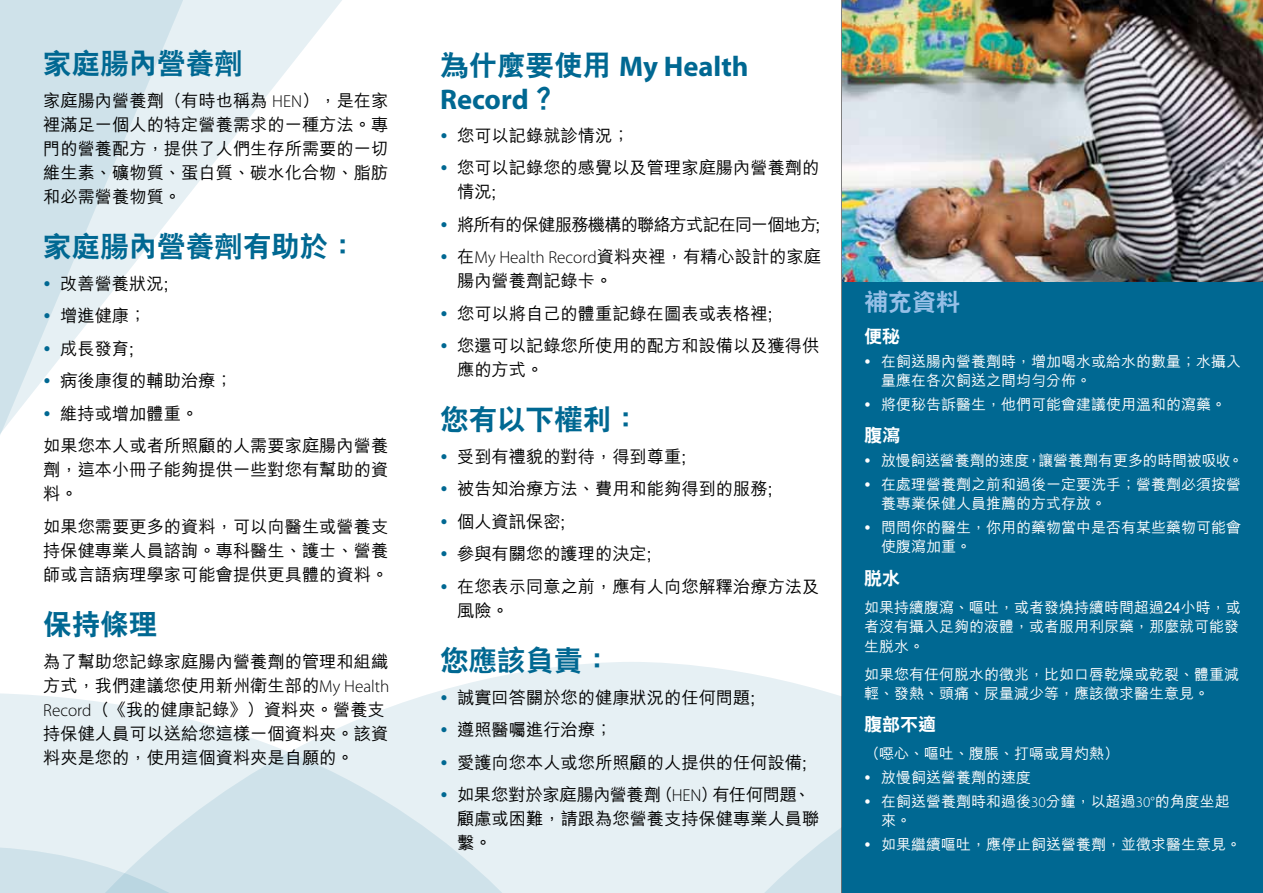
<style>
.page{position:relative;width:1263px;height:893px;background:#fff}
.page>*{position:absolute;margin:0;border:0;box-sizing:border-box;transform-origin:0 0}
.t1{font:800 28.5px "C Hei 2";color:#006892}
.t2{font:700 28.5px/33px "Myriad Pro";color:#006892}
.t3{font:800 24px "C Hei 2";color:#96c0e7}
.t4{font:800 18px "C Hei 2";color:#fff}
.t5{font:500 17.25px/24px "M Hei";color:#000}
.t6{font:500 17.25px/32.5px "M Hei";letter-spacing:-.04em;color:#000}
.t7{font:500 15px/23.7px "M Hei";color:#fff}
.s1{font-family:"Myriad Pro";font-weight:300}
.s2{font-family:"C Hei 2";font-weight:800}
</style>
<div class="page">
<svg style="left:0;top:662px;width:842px;height:231px;fill:#e6f0f4"></svg>
<div style="left:633px;top:693px;width:209px;height:200px;background:#e6f0f4"></div>
<svg style="left:0;top:846px;width:356px;height:47px;background:#d0e3ea"></svg>
<svg style="left:185px;top:0;width:157px;height:199px;fill:#eaf2f6"></svg>
<svg style="left:0;top:0;width:185px;height:435px;fill:#cfe2ea"></svg>
<hr style="left:842px;top:0;width:1px;height:893px;background:#000">
<div style="left:843px;top:0;width:420px;height:893px;background:#006892"></div>
<img style="left:843px;top:0;width:420px;height:281px">
<svg style="left:45px;top:281px;width:5px;height:5px"></svg>
<svg style="left:45px;top:313px;width:5px;height:5px"></svg>
<svg style="left:45px;top:346px;width:5px;height:5px"></svg>
<svg style="left:45px;top:378px;width:5px;height:5px"></svg>
<svg style="left:45px;top:411px;width:5px;height:5px"></svg>
<svg style="left:442px;top:695px;width:5px;height:5px"></svg>
<svg style="left:442px;top:727px;width:5px;height:5px"></svg>
<svg style="left:442px;top:760px;width:5px;height:5px"></svg>
<svg style="left:442px;top:792px;width:5px;height:5px"></svg>
<h1 class="t1" style="left:43px;top:49px;width:201px">家庭腸內營養劑</h1>
<p class="t5" style="left:43px;top:89px;width:347px;text-align:justify">家庭腸內營養劑（有時也稱為 <span class="s1">HEN</span>），是在家裡滿足一個人的特定營養需求的一種方法。專門的營養配方，提供了人們生存所需要的一切維生素、礦物質、蛋白質、碳水化合物、脂肪和必需營養物質。</p>
<h1 class="t1" style="left:43px;top:232px;width:315px">家庭腸內營養劑有助於：</h1>
<p class="t5" style="left:60px;top:272px;width:110px">改善營養狀況;</p>
<p class="t5" style="left:60px;top:304px;width:88px">增進健康；</p>
<p class="t5" style="left:60px;top:337px;width:75px">成長發育;</p>
<p class="t5" style="left:60px;top:369px;width:174px">病後康復的輔助治療；</p>
<p class="t5" style="left:60px;top:402px;width:140px">維持或增加體重。</p>
<p class="t5" style="left:43px;top:434px;width:346px">如果您本人或者所照顧的人需要家庭腸內營養</p>
<p class="t5" style="left:43px;top:458px;width:346px">劑，這本小冊子能夠提供一些對您有幫助的資料。</p>
<p class="t5" style="left:43px;top:515px;width:346px;text-align:justify">如果您需要更多的資料，可以向醫生或營養支持保健專業人員諮詢。專科醫生、護士、營養師或言語病理學家可能會提供更具體的資料。</p>
<h1 class="t1" style="left:43px;top:609px;width:116px">保持條理</h1>
<p class="t5" style="left:43px;top:650px;width:348px">為了幫助您記錄家庭腸內營養劑的管理和組織方式，我們建議您使用新州衛生部的<span class="s1">My Health<br>Record</span>（《我的健康記錄》）資料夾。營養支持保健人員可以送給您這樣一個資料夾。該資料夾是您的，使用這個資料夾是自願的。</p>
<h1 class="t2" style="left:440px;top:49px;width:310px"><span class="s2">為什麼要使用</span> My Health<br>Record<span class="s2">？</span></h1>
<p class="t5" style="left:457px;top:119px;width:364px;line-height:32.5px">您可以記錄就診情況；<br>您可以記錄您的感覺以及管理家庭腸內營養劑的</p>
<p class="t6" style="left:457px;top:176px;width:365px">情況;<br>將所有的保健服務機構的聯絡方式記在同一個地方;在<span class="s1">My Health Record</span>資料夾裡，有精心設計的家庭</p>
<p class="t5" style="left:457px;top:265px;width:364px;line-height:32.5px">腸內營養劑記錄卡。<br>您可以將自己的體重記錄在圖表或表格裡;<br>您還可以記錄您所使用的配方和設備以及獲得供</p>
<p class="t5" style="left:457px;top:358px;width:88px">應的方式。</p>
<h1 class="t1" style="left:440px;top:405px;width:201px">您有以下權利：</h1>
<p class="t5" style="left:457px;top:441px;width:364px;line-height:32.5px">受到有禮貌的對待，得到尊重;<br>被告知治療方法、費用和能夠得到的服務;<br>個人資訊保密;<br>參與有關您的護理的決定;<br>在您表示同意之前，應有人向您解釋治療方法及</p>
<p class="t5" style="left:457px;top:599px;width:53px">風險。</p>
<h1 class="t1" style="left:440px;top:646px;width:172px">您應該負責：</h1>
<p class="t5" style="left:457px;top:681px;width:355px;line-height:32.5px">誠實回答關於您的健康狀況的任何問題;<br>遵照醫囑進行治療；<br>愛護向您本人或您所照顧的人提供的任何設備;如果您對於家庭腸內營養劑（<span class="s1">HEN</span>）有任何問題、</p>
<p class="t5" style="left:457px;top:807px;width:364px">顧慮或困難，請跟為您營養支持保健專業人員聯繫。</p>
<h2 class="t3" style="left:864px;top:289px;width:97px">補充資料</h2>
<p class="t4" style="left:864px;top:327px;width:37px">便秘</p>
<p class="t7" style="left:881px;top:352px;width:361px;line-height:19.5px">在飼送腸內營養劑時，增加喝水或給水的數量；水攝入量應在各次飼送之間均勻分佈。</p>
<p class="t7" style="left:881px;top:393px;width:346px">將便秘告訴醫生，他們可能會建議使用溫和的瀉藥。</p>
<p class="t4" style="left:864px;top:426px;width:37px">腹瀉</p>
<p class="t7" style="left:881px;top:449px;width:363px">放慢飼送營養劑的速度，讓營養劑有更多的時間被吸收。在處理營養劑之前和過後一定要洗手；營養劑必須按營</p>
<p class="t7" style="left:881px;top:492px;width:361px">養專業保健人員推薦的方式存放。<br>問問你的醫生，你用的藥物當中是否有某些藥物可能會</p>
<p class="t7" style="left:881px;top:535px;width:91px">使腹瀉加重。</p>
<p class="t4" style="left:864px;top:568px;width:37px">脫水</p>
<p class="t7" style="left:864px;top:598px;width:378px;line-height:19.5px;text-align:justify">如果持續腹瀉、嘔吐，或者發燒持續時間超過24小時，或者沒有攝入足夠的液體，或者服用利尿藥，那麼就可能發生脫水。</p>
<p class="t7" style="left:864px;top:665px;width:376px;line-height:19.5px">如果您有任何脫水的徵兆，比如口唇乾燥或乾裂、體重減輕、發熱、頭痛、尿量減少等，應該徵求醫生意見。</p>
<p class="t4" style="left:864px;top:715px;width:73px">腹部不適</p>
<p class="t7" style="left:881px;top:742px;width:350px;text-indent:-17px">（噁心、嘔吐、腹脹、打嗝或胃灼熱）<br>放慢飼送營養劑的速度<br>在飼送營養劑時和過後<span class="s1">30</span>分鐘，以超過<span class="s1">30°</span>的角度坐起</p>
<p class="t7" style="left:881px;top:809px;width:361px">來。<br>如果繼續嘔吐，應停止飼送營養劑，並徵求醫生意見。</p>
</div>
